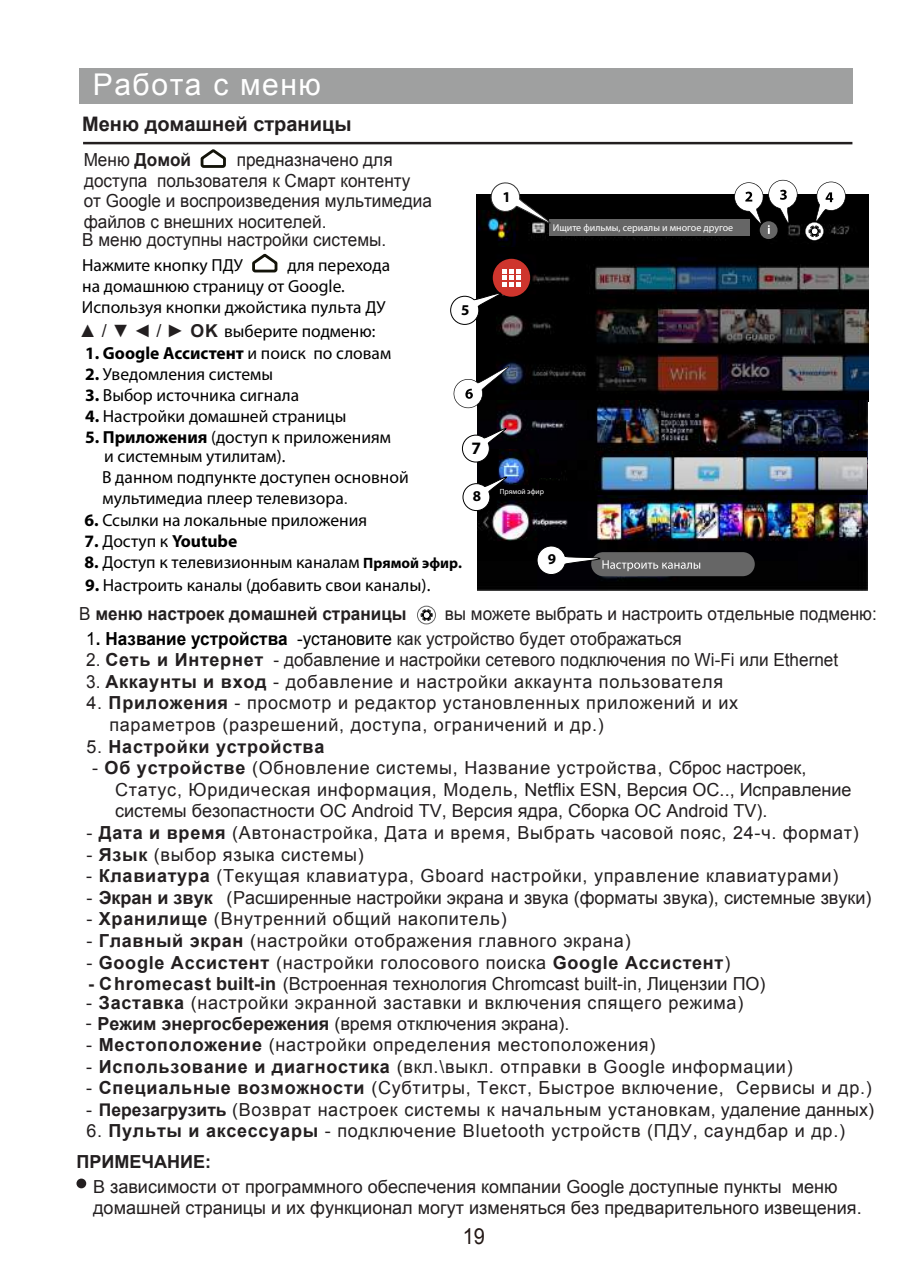
<style>
.page{position:relative;width:922px;height:1276px;background:#fff}
.page>*{position:absolute;margin:0;border:0;box-sizing:border-box;transform-origin:0 0}
.t1{font:30px "Arial";letter-spacing:.05em;color:#fff}
.t2{font:22px "Arial";color:#231815;scale:.9 1}
.t3{font:700 20px "Arial";color:#231f20}
.t4{font:18px/21.5px "Arial";letter-spacing:.04em;color:#231f20}
.t5{font:18px/21.5px "Arial";color:#231f20}
.t6{font:18px/20.2px "Arial";color:#231f20;scale:.95 1}
.t7{font:700 18px "Arial";letter-spacing:.04em;color:#231f20}
.t8{font:18px "Arial";letter-spacing:.04em;color:#231f20;scale:.95 1}
.t9{font:700 18px "Arial";color:#231f20;scale:.95 1}
.t10{font:700 18px "Arial";color:#231f20}
.t11{font:17.5px/21.2px "Myriad Pro";color:#000}
.t12{font:700 17.5px "Myriad Pro";color:#000}
.t13{font:700 15px "Myriad Pro";color:#000}
.t14{font:10px "Myriad Pro";color:#fff}
.t15{font:7.5px "Myriad Pro";color:#fff}
.s1{font-weight:700}
.s2{font-family:"Arial";font-size:18px;color:#231f20}
.s3{font-family:"Arial";font-weight:700;font-size:17.75px;color:#231f20}
.s4{font-weight:400}
.s5{color:#000}
.s6{font-weight:700;color:#000}
.s7{font-weight:700;font-size:17.5px}
.s8{font-weight:700;font-size:15px}
</style>
<div class="page">
<img style="left:476px;top:194px;width:391px;height:396px">
<div style="left:79px;top:69px;width:773px;height:35px;background:#9fa0a0"></div>
<hr style="left:83px;top:142px;width:769px;height:2px;background:#231f20">
<div style="left:76px;top:1178px;width:10px;height:10px;background:#231f20;border-radius:50%"></div>
<svg style="left:252px;top:253px;width:26px;height:20px"></svg>
<svg style="left:417px;top:606px;width:18px;height:18px"></svg>
<div style="left:417px;top:606px;width:18px;height:18px;border:1px solid #666;border-radius:50%"></div>
<svg style="left:420px;top:609px;width:12px;height:12px"></svg>
<div style="left:591px;top:552px;width:163px;height:24px;background:#666;border-radius:12px"></div>
<div style="left:759px;top:221px;width:18px;height:18px;background:#666;border-radius:50%"></div>
<svg style="left:732px;top:180px;width:65px;height:54px"></svg>
<svg style="left:805px;top:181px;width:42px;height:59px"></svg>
<svg style="left:453px;top:365px;width:56px;height:45px"></svg>
<svg style="left:536px;top:546px;width:164px;height:29px"></svg>
<div style="left:492px;top:259px;width:38px;height:38px;background:#ce352d;border-radius:50%"></div>
<svg style="left:502px;top:269px;width:18px;height:17px"></svg>
<svg style="left:200px;top:149px;width:26px;height:19px"></svg>
<svg style="left:450px;top:292px;width:54px;height:33px"></svg>
<img style="left:594px;top:451px;width:272px;height:43px">
<img style="left:479px;top:449px;width:60px;height:47px">
<div style="left:534px;top:466px;width:27px;height:12px;background:#010002"></div>
<svg style="left:461px;top:427px;width:46px;height:36px"></svg>
<svg style="left:462px;top:476px;width:45px;height:35px"></svg>
<div style="left:478px;top:210px;width:261px;height:36px;background:#000"></div>
<div style="left:549px;top:219px;width:201px;height:17px;background:#666"></div>
<svg style="left:489px;top:182px;width:207px;height:53px"></svg>
<div style="left:499px;top:485px;width:33px;height:8px;background:#020003"></div>
<h1 class="t1" style="left:93px;top:64px;width:230px">Работа с меню</h1>
<p class="t3" style="left:82px;top:110px;width:271px">Меню домашней страницы</p>
<p class="t6" style="left:237px;top:150px;width:165px">предназначено для</p>
<p class="t6" style="left:84px;top:150px;width:368px">Меню <span class="s1">Домой<br></span>доступа пользователя к Смарт контенту<br>от Google и воспроизведения мультимедиа файлов с внешних носителей.</p>
<p class="t6" style="left:82px;top:230px;width:321px">В меню доступны настройки системы.</p>
<p class="t11" style="left:82px;top:254px;width:162px">Нажмите кнопку ПДУ</p>
<p class="t11" style="left:82px;top:254px;width:310px;text-indent:205px">для перехода на домашнюю страницу от Google.<br>Используя кнопки джойстика пульта ДУ</p>
<p class="t11" style="left:79px;top:320px;width:298px"><span class="s2">▲ / ▼ ◄ / ►</span> <span class="s3">OK</span> выберите подменю:</p>
<p class="t13" style="left:461px;top:300px;width:10px">5</p>
<p class="t13" style="left:502px;top:187px;width:10px">1</p>
<p class="t14" style="left:552px;top:221px;width:182px">Ищите фильмы, сериалы и многое другое</p>
<p class="t12" style="left:85px;top:342px;width:307px">1. Google Ассистент <span class="s4">и поиск по словам</span></p>
<p class="t11" style="left:85px;top:364px;width:189px"><span class="s1">2.</span> Уведомления системы</p>
<p class="t11" style="left:85px;top:385px;width:216px"><span class="s1">3.</span> Выбор источника сигнала</p>
<p class="t11" style="left:85px;top:406px;width:263px"><span class="s1">4.</span> Настройки домашней страницы</p>
<p class="t11" style="left:104px;top:428px;width:288px;line-height:18.5px;text-indent:-19px"><span class="s1">5. Приложения</span> (доступ к приложениям и системным утилитам).</p>
<p class="t11" style="left:102px;top:467px;width:308px">В данном подпункте доступен основной мультимедиа плеер телевизора<span class="s2">.</span></p>
<p class="t11" style="left:85px;top:509px;width:284px"><span class="s1">6.</span> Ссылки на локальные приложения</p>
<p class="t12" style="left:85px;top:530px;width:154px">7. <span class="s4">Доступ к</span> Youtube</p>
<p class="t11" style="left:85px;top:574px;width:347px"><span class="s1">9.</span> Настроить каналы (добавить свои каналы).</p>
<p class="t6" style="left:86px;top:628px;width:628px"><span class="s5">1</span><span class="s6">. Название устройства</span> <span class="s5">-установите</span> как устройство будет отображаться</p>
<p class="t6" style="left:86px;top:649px;width:792px">2. <span class="s1">Сеть и Интернет</span> - добавление и настройки сетевого подключения по Wi-Fi или Ethernet</p>
<p class="t8" style="left:86px;top:669px;width:671px">3. <span class="s1">Аккаунты и вход</span> - добавление и настройки аккаунта пользователя</p>
<p class="t4" style="left:109px;top:692px;width:630px;text-indent:-23px">4. <span class="s1">Приложения</span> - просмотр и редактор установленных приложений и их параметров (разрешений, доступа, ограничений и др.)</p>
<p class="t7" style="left:86px;top:733px;width:239px"><span class="s4">5.</span> Настройки устройства</p>
<p class="t5" style="left:115px;top:757px;width:737px;text-indent:-23px">- <span class="s1">Об устройстве</span> (Обновление системы, Название устройства, Сброс настроек,<br>Статус, Юридическая информация, Модель, Netflix ESN, Версия OC.., Исправление системы безопастности ОС Android TV, Версия ядра, Сборка ОС Android TV).</p>
<p class="t4" style="left:86px;top:822px;width:773px">- <span class="s1">Дата и время</span> (Автонастройка, Дата и время, Выбрать часовой пояс, 24-ч. формат)</p>
<p class="t4" style="left:86px;top:843px;width:279px">- <span class="s1">Язык</span> (выбор языка системы)</p>
<p class="t4" style="left:86px;top:865px;width:753px">- <span class="s1">Клавиатура</span> (Текущая клавиатура, Gboard настройки, управление клавиатурами)</p>
<p class="t5" style="left:86px;top:886px;width:786px">- <span class="s1">Экран и звук</span> (Расширенные настройки экрана и звука (форматы звука), системные звуки)</p>
<p class="t4" style="left:86px;top:908px;width:422px">- <span class="s1">Хранилище</span> (Внутренний общий накопитель)</p>
<p class="t4" style="left:86px;top:930px;width:545px">- <span class="s1">Главный экран</span> (настройки отображения главного экрана)</p>
<p class="t7" style="left:86px;top:949px;width:645px"><span class="s4">-</span> Google Ассистент <span class="s4">(настройки голосового поиска</span> Google Ассистент<span class="s4">)</span></p>
<p class="t5" style="left:88px;top:973px;width:679px"><span class="s1">- Chromecast built-in</span> (Встроенная технология Chromcast built-in, Лицензии ПО)</p>
<p class="t4" style="left:86px;top:992px;width:658px">- <span class="s1">Заставка</span> (настройки экранной заставки и включения спящего режима)</p>
<p class="t4" style="left:86px;top:1033px;width:570px">- <span class="s1">Местоположение</span> (настройки определения местоположения)</p>
<p class="t4" style="left:86px;top:1055px;width:707px">- <span class="s1">Использование и диагностика</span> (вкл.\выкл. отправки в Google информации)</p>
<p class="t4" style="left:86px;top:1077px;width:786px">- <span class="s1">Специальные возможности</span> (Субтитры, Текст, Быстрое включение, Сервисы и др.)</p>
<p class="t4" style="left:86px;top:1098px;width:789px">- <span class="s7">Перезагрузить</span> (Возврат настроек системы к начальным установкам, удаление данных)</p>
<p class="t4" style="left:86px;top:1120px;width:760px">6. <span class="s1">Пульты и аксессуары</span> - подключение Bluetooth устройств (ПДУ, саундбар и др.)</p>
<p class="t12" style="left:471px;top:436px;width:11px">7</p>
<p class="t13" style="left:472px;top:486px;width:10px">8</p>
<p class="t15" style="left:499px;top:487px;width:46px">Прямой эфир</p>
<p class="t13" style="left:548px;top:549px;width:10px">9</p>
<p class="t11" style="left:84px;top:551px;width:379px"><span class="s1">8.</span> Доступ к телевизионным каналам <span class="s8">Прямой эфир.</span></p>
<p class="t9" style="left:79px;top:601px;width:346px"><span class="s4">В</span> меню настроек домашней страницы</p>
<p class="t6" style="left:444px;top:603px;width:456px">вы можете выбрать и настроить отдельные подменю:</p>
<p class="t5" style="left:86px;top:1013px;width:485px">- <span class="s1">Режим энергосбережения</span> (время отключения экрана).</p>
<p class="t10" style="left:76px;top:1148px;width:136px">ПРИМЕЧАНИЕ:</p>
<p class="t5" style="left:93px;top:1175px;width:769px">В зависимости от программного обеспечения компании Google доступные пункты меню домашней страницы и их функционал могут изменяться без предварительного извещения.</p>
<p class="t2" style="left:462px;top:1221px;width:26px">19</p>
</div>
